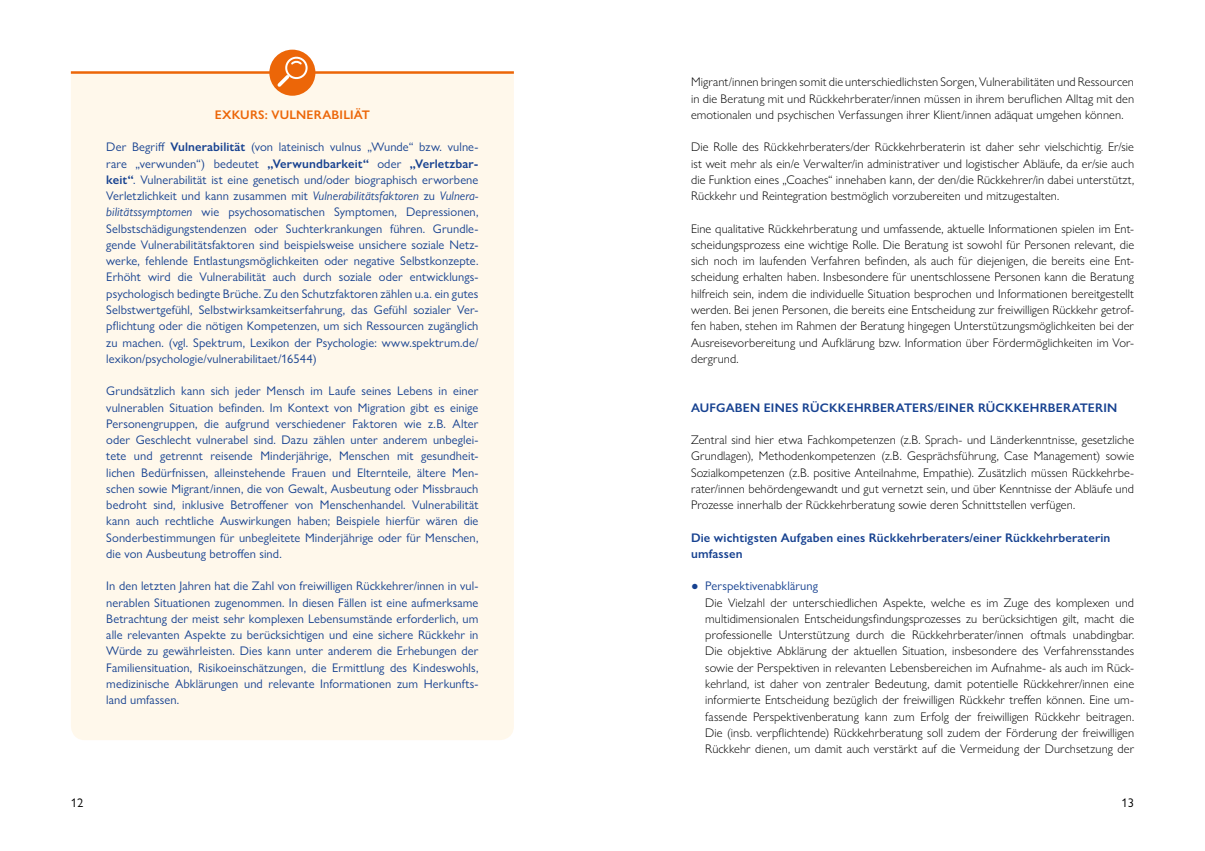
<style>
.page{position:relative;width:1205px;height:851px;background:#fff}
.page>*{position:absolute;margin:0;border:0;box-sizing:border-box;transform-origin:0 0}
.t1{font:300 12.5px/16.2px "Gill Sans Nova";letter-spacing:.005em;color:#000;text-align:justify}
.t2{font:12.5px/16.2px "Gill Sans Nova";letter-spacing:.005em;color:#164190;text-align:justify}
.t3{font:600 12.5px/16.2px "Gill Sans Nova";letter-spacing:.015em;color:#164190}
.t4{font:600 12.5px "Gill Sans Nova";letter-spacing:.02em;color:#ec6608}
.t5{font:12.5px "Gill Sans Nova";color:#000}
.s1{font-weight:600}
.s2{font-style:italic}
</style>
<div class="page">
<div style="left:71px;top:74px;width:443px;height:666px;background:#fff8eb"></div>
<hr style="left:71px;top:71px;width:443px;height:3px;background:#ec6608">
<div style="left:269px;top:50px;width:46px;height:46px;background:#ec6608;border-radius:50%"></div>
<svg style="left:274px;top:54px;width:36px;height:36px"></svg>
<p class="t4" style="left:215px;top:107px;width:156px">EXKURS: VULNERABILIÄT</p>
<p class="t2" style="left:106px;top:139px;width:374px">Der Begriff <span class="s1">Vulnerabilität</span> (von lateinisch vulnus „Wunde“ bzw. vulne&shy;rare „verwunden“) bedeutet <span class="s1">„Verwundbarkeit“</span> oder <span class="s1">„Verletzbar&shy;keit“</span>. Vulnerabilität ist eine genetisch und/oder biographisch erworbene Verletzlichkeit und kann zusammen mit <span class="s2">Vulnerabilitätsfaktoren</span> zu <span class="s2">Vulnera&shy;bilitätssymptomen</span> wie psychosomatischen Symptomen, Depressionen, Selbstschädigungstendenzen oder Suchterkrankungen führen. Grundle&shy;gende Vulnerabilitätsfaktoren sind beispielsweise unsichere soziale Netz&shy;werke, fehlende Entlastungsmöglichkeiten oder negative Selbstkonzepte.<br>Erhöht wird die Vulnerabilität auch durch soziale oder entwicklungs&shy;psychologisch bedingte Brüche. Zu den Schutzfaktoren zählen u.a. ein gutes Selbstwertgefühl, Selbstwirksamkeitserfahrung, das Gefühl sozialer Ver&shy;pflichtung oder die nötigen Kompetenzen, um sich Ressourcen zugänglich zu machen. (vgl. Spektrum, Lexikon der Psychologie: www.spektrum.de/ lexikon/psychologie/vulnerabilitaet/16544)</p>
<p class="t2" style="left:106px;top:383px;width:374px">Grundsätzlich kann sich jeder Mensch im Laufe seines Lebens in einer vulnerablen Situation befinden. Im Kontext von Migration gibt es einige Personengruppen, die aufgrund verschiedener Faktoren wie z.B. Alter oder Geschlecht vulnerabel sind. Dazu zählen unter anderem unbeglei&shy;tete und getrennt reisende Minderjährige, Menschen mit gesundheit&shy;lichen Bedürfnissen, alleinstehende Frauen und Elternteile, ältere Men&shy;schen sowie Migrant/innen, die von Gewalt, Ausbeutung oder Missbrauch bedroht sind, inklusive Betroffener von Menschenhandel. Vulnerabilität kann auch rechtliche Auswirkungen haben; Beispiele hierfür wären die Sonderbestimmungen für unbegleitete Minderjährige oder für Menschen, die von Ausbeutung betroffen sind.</p>
<p class="t2" style="left:106px;top:578px;width:374px">In den letzten Jahren hat die Zahl von freiwilligen Rückkehrer/innen in vul&shy;nerablen Situationen zugenommen. In diesen Fällen ist eine aufmerksame Betrachtung der meist sehr komplexen Lebensumstände erforderlich, um alle relevanten Aspekte zu berücksichtigen und eine sichere Rückkehr in Würde zu gewährleisten. Dies kann unter anderem die Erhebungen der Familiensituation, Risikoeinschätzungen, die Ermittlung des Kindeswohls, medizinische Abklärungen und relevante Informationen zum Herkunfts&shy;land umfassen.</p>
<p class="t1" style="left:691px;top:74px;width:444px">Migrant/innen bringen somit die unterschiedlichsten Sorgen, Vulnerabilitäten und Ressourcen in die Beratung mit und Rückkehrberater/innen müssen in ihrem beruflichen Alltag mit den emotionalen und psychischen Verfassungen ihrer Klient/innen adäquat umgehen können.</p>
<p class="t1" style="left:691px;top:139px;width:444px">Die Rolle des Rückkehrberaters/der Rückkehrberaterin ist daher sehr vielschichtig. Er/sie ist weit mehr als ein/e Verwalter/in administrativer und logistischer Abläufe, da er/sie auch die Funktion eines „Coaches“ innehaben kann, der den/die Rückkehrer/in dabei unterstützt, Rückkehr und Reintegration bestmöglich vorzubereiten und mitzugestalten.</p>
<p class="t1" style="left:691px;top:220px;width:444px">Eine qualitative Rückkehrberatung und umfassende, aktuelle Informationen spielen im Ent&shy;scheidungsprozess eine wichtige Rolle. Die Beratung ist sowohl für Personen relevant, die sich noch im laufenden Verfahren befinden, als auch für diejenigen, die bereits eine Ent&shy;scheidung erhalten haben. Insbesondere für unentschlossene Personen kann die Beratung hilfreich sein, indem die individuelle Situation besprochen und Informationen bereitgestellt werden. Bei jenen Personen, die bereits eine Entscheidung zur freiwilligen Rückkehr getrof&shy;fen haben, stehen im Rahmen der Beratung hingegen Unterstützungsmöglichkeiten bei der Ausreisevorbereitung und Aufklärung bzw. Information über Fördermöglichkeiten im Vor&shy;dergrund.</p>
<p class="t3" style="left:691px;top:399px;width:428px">AUFGABEN EINES RÜCKKEHRBERATERS/EINER RÜCKKEHRBERATERIN</p>
<p class="t1" style="left:691px;top:431px;width:444px">Zentral sind hier etwa Fachkompetenzen (z.B. Sprach- und Länderkenntnisse, gesetzliche Grundlagen), Methodenkompetenzen (z.B. Gesprächsführung, Case Management) sowie Sozialkompetenzen (z.B. positive Anteilnahme, Empathie). Zusätzlich müssen Rückkehrbe&shy;rater/innen behördengewandt und gut vernetzt sein, und über Kenntnisse der Abläufe und Prozesse innerhalb der Rückkehrberatung sowie deren Schnittstellen verfügen.</p>
<p class="t3" style="left:691px;top:529px;width:421px">Die wichtigsten Aufgaben eines Rückkehrberaters/einer Rückkehrberaterin umfassen</p>
<p class="t2" style="left:691px;top:578px;width:128px">● Perspektivenabklärung</p>
<p class="t1" style="left:705px;top:594px;width:430px">Die Vielzahl der unterschiedlichen Aspekte, welche es im Zuge des komplexen und multidimensionalen Entscheidungsfindungsprozesses zu berücksichtigen gilt, macht die professionelle Unterstützung durch die Rückkehrberater/innen oftmals unabdingbar.<br>Die objektive Abklärung der aktuellen Situation, insbesondere des Verfahrensstandes sowie der Perspektiven in relevanten Lebensbereichen im Aufnahme- als auch im Rück&shy;kehrland, ist daher von zentraler Bedeutung, damit potentielle Rückkehrer/innen eine informierte Entscheidung bezüglich der freiwilligen Rückkehr treffen können. Eine um&shy;fassende Perspektivenberatung kann zum Erfolg der freiwilligen Rückkehr beitragen.<br>Die (insb. verpflichtende) Rückkehrberatung soll zudem der Förderung der freiwilligen Rückkehr dienen, um damit auch verstärkt auf die Vermeidung der Durchsetzung der</p>
<p class="t5" style="left:71px;top:794px;width:14px">12</p>
<p class="t5" style="left:1121px;top:794px;width:14px">13</p>
</div>
